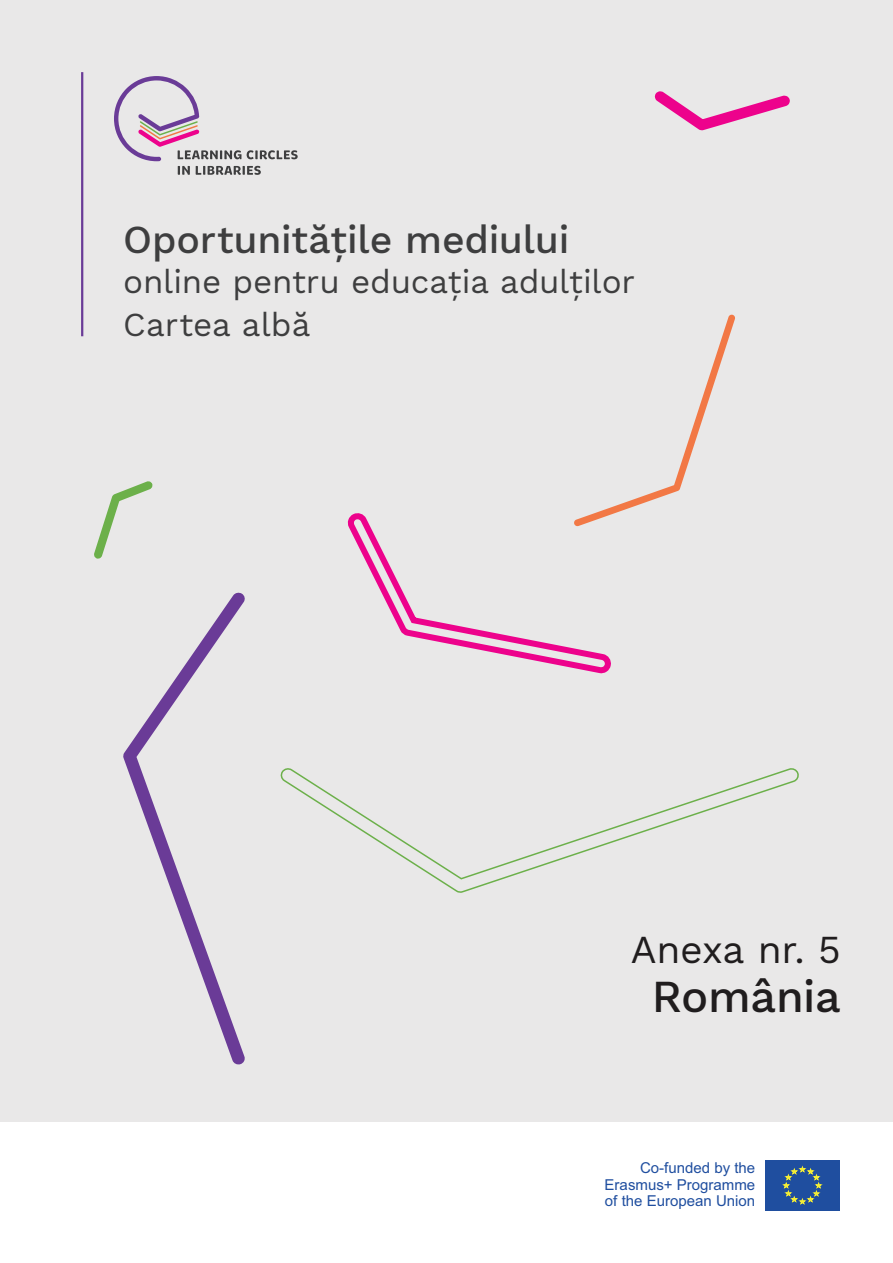
<style>
.page{position:relative;width:893px;height:1263px;background:#fff}
.page>*{position:absolute;margin:0;border:0;box-sizing:border-box;transform-origin:0 0}
.t1{font:500 45px "Work Sans";letter-spacing:-.01em;color:#201d1e}
.t2{font:500 39px "Work Sans";letter-spacing:-.005em;color:#3e3e3f}
.t3{font:39px "Work Sans";letter-spacing:-.01em;color:#201d1e}
.t4{font:33px "Work Sans";letter-spacing:-.005em;color:#3e3e3f}
.t5{font:15px/16.8px "Arial";color:#1f4e9f;text-align:justify}
</style>
<div class="page">
<div style="left:0;top:0;width:893px;height:1122px;background:#e9e8e8"></div>
<hr style="left:81px;top:72px;width:2px;height:264px;background:#6a3b97">
<div style="left:765px;top:1160px;width:75px;height:51px;background:#1f4e9f"></div>
<svg style="left:783px;top:1166px;width:39px;height:38px"></svg>
<svg style="left:280px;top:768px;width:519px;height:125px"></svg>
<svg style="left:123px;top:592px;width:122px;height:473px"></svg>
<svg style="left:94px;top:481px;width:59px;height:78px"></svg>
<svg style="left:347px;top:513px;width:264px;height:161px"></svg>
<svg style="left:654px;top:91px;width:136px;height:40px"></svg>
<svg style="left:574px;top:314px;width:161px;height:212px"></svg>
<svg style="left:114px;top:76px;width:184px;height:99px"></svg>
<p class="t2" style="left:123px;top:217px;width:448px">Oportunitățile mediului</p>
<p class="t4" style="left:123px;top:262px;width:513px">online pentru educația adulților</p>
<p class="t4" style="left:123px;top:306px;width:189px">Cartea albă</p>
<p class="t3" style="left:631px;top:927px;width:212px">Anexa nr. 5</p>
<p class="t1" style="left:652px;top:970px;width:191px">România</p>
<p class="t5" style="left:605px;top:1159px;width:152px;text-indent:35px">Co-funded by the Erasmus+ Programme of the European Union</p>
</div>
